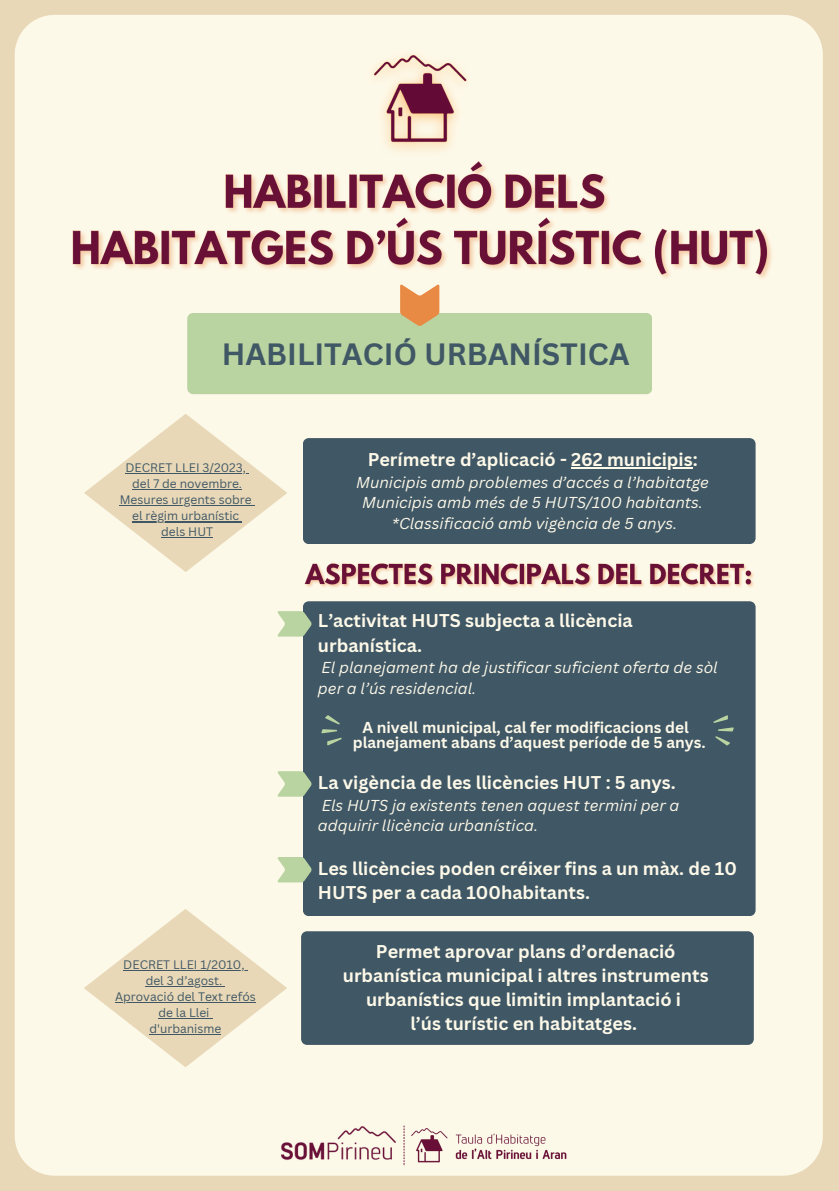
<style>
.page{position:relative;width:839px;height:1191px;background:#fff}
.page>*{position:absolute;margin:0;border:0;box-sizing:border-box;transform-origin:0 0}
.t1{font:700 30px "Canva Sans";color:#405765}
.t2{font:700 18px/24px "Canva Sans";color:#fdf9e9}
.t3{font:italic 15.4px/20.6px "Canva Sans";color:#fdf9e9}
.t4{font:700 15.4px/15.4px "Canva Sans";color:#fdf9e9;text-align:center}
.t5{font:12px/16px "Canva Sans";color:#405765;text-align:center}
</style>
<div class="page">
<div style="left:0;top:0;width:838px;height:1191px;background:#e8d8b7"></div>
<div style="left:15px;top:15px;width:807px;height:1161px;background:#fdf9e9"></div>
<div style="left:187px;top:313px;width:465px;height:81px;background:#b9d4a0;border-radius:6px"></div>
<svg style="left:400px;top:285px;width:39px;height:41px"></svg>
<img style="left:64px;top:155px;width:716px;height:130px">
<svg style="left:84px;top:414px;width:203px;height:158px"></svg>
<hr style="left:161px;top:537px;width:52px;height:1px;background:#405765">
<div style="left:303px;top:438px;width:452px;height:106px;background:#405765"></div>
<hr style="left:571px;top:467px;width:121px;height:2px;background:#fdf9e9">
<img style="left:300px;top:560px;width:459px;height:34px">
<svg style="left:84px;top:909px;width:203px;height:158px"></svg>
<hr style="left:149px;top:1034px;width:72px;height:1px;background:#405765">
<div style="left:301px;top:931px;width:452px;height:114px;background:#405765"></div>
<img style="left:300px;top:15px;width:168px;height:193px">
<img style="left:267px;top:1125px;width:140px;height:41px">
<img style="left:407px;top:1127px;width:163px;height:39px">
<div style="left:303px;top:601px;width:452px;height:315px;background:#405765"></div>
<svg style="left:277px;top:611px;width:34px;height:26px"></svg>
<svg style="left:277px;top:771px;width:34px;height:26px"></svg>
<svg style="left:277px;top:857px;width:34px;height:25px"></svg>
<svg style="left:713px;top:716px;width:20px;height:29px"></svg>
<svg style="left:321px;top:716px;width:21px;height:30px"></svg>
<p class="t1" style="left:222px;top:333px;width:409px">HABILITACIÓ URBANÍSTICA</p>
<h2 class="t5" style="left:125px;top:459px;width:122px">DECRET LLEI 3/2023,</h2>
<p class="t5" style="left:132px;top:475px;width:111px">del 7 de novembre.</p>
<p class="t5" style="left:120px;top:491px;width:133px">Mesures urgents sobre</p>
<p class="t5" style="left:132px;top:507px;width:109px">el règim urbanístic</p>
<p class="t5" style="left:161px;top:523px;width:53px">dels HUT</p>
<h6 class="t5" style="left:123px;top:956px;width:123px">DECRET LLEI 1/2010,</h6>
<h5 class="t5" style="left:146px;top:972px;width:78px">del 3 d’agost.</h5>
<h6 class="t5" style="left:115px;top:988px;width:142px">Aprovació del Text refós de la Llei</h6>
<h4 class="t5" style="left:149px;top:1020px;width:73px">d'urbanisme</h4>
<p class="t2" style="left:367px;top:447px;width:331px">Perímetre d’aplicació - 262 municipis:</p>
<h6 class="t3" style="left:356px;top:471px;width:354px;text-align:center">Municipis amb problemes d’accés a l’habitatge<br>Municipis amb més de 5 HUTS/100 habitants. *Classificació amb vigència de 5 anys.</h6>
<p class="t2" style="left:318px;top:608px;width:316px">L’activitat HUTS subjecta a llicència urbanística.</p>
<p class="t3" style="left:318px;top:657px;width:401px">El planejament ha de justificar suficient oferta de sòl per a l’ús residencial.</p>
<p class="t4" style="left:353px;top:719px;width:354px">A nivell municipal, cal fer modificacions del planejament abans d’aquest període de 5 anys.</p>
<p class="t2" style="left:318px;top:770px;width:359px">La vigència de les llicències HUT : 5 anys.</p>
<p class="t3" style="left:318px;top:795px;width:363px">Els HUTS ja existents tenen aquest termini per a adquirir llicència urbanística.</p>
<p class="t2" style="left:318px;top:856px;width:420px">Les llicències poden créixer fins a un màx. de 10<br>HUTS per a cada 100habitants.</p>
<p class="t2" style="left:343px;top:939px;width:367px;text-align:center">Permet aprovar plans d’ordenació urbanística municipal i altres instruments urbanístics que limitin implantació i<br>l’ús turístic en habitatges.</p>
</div>
